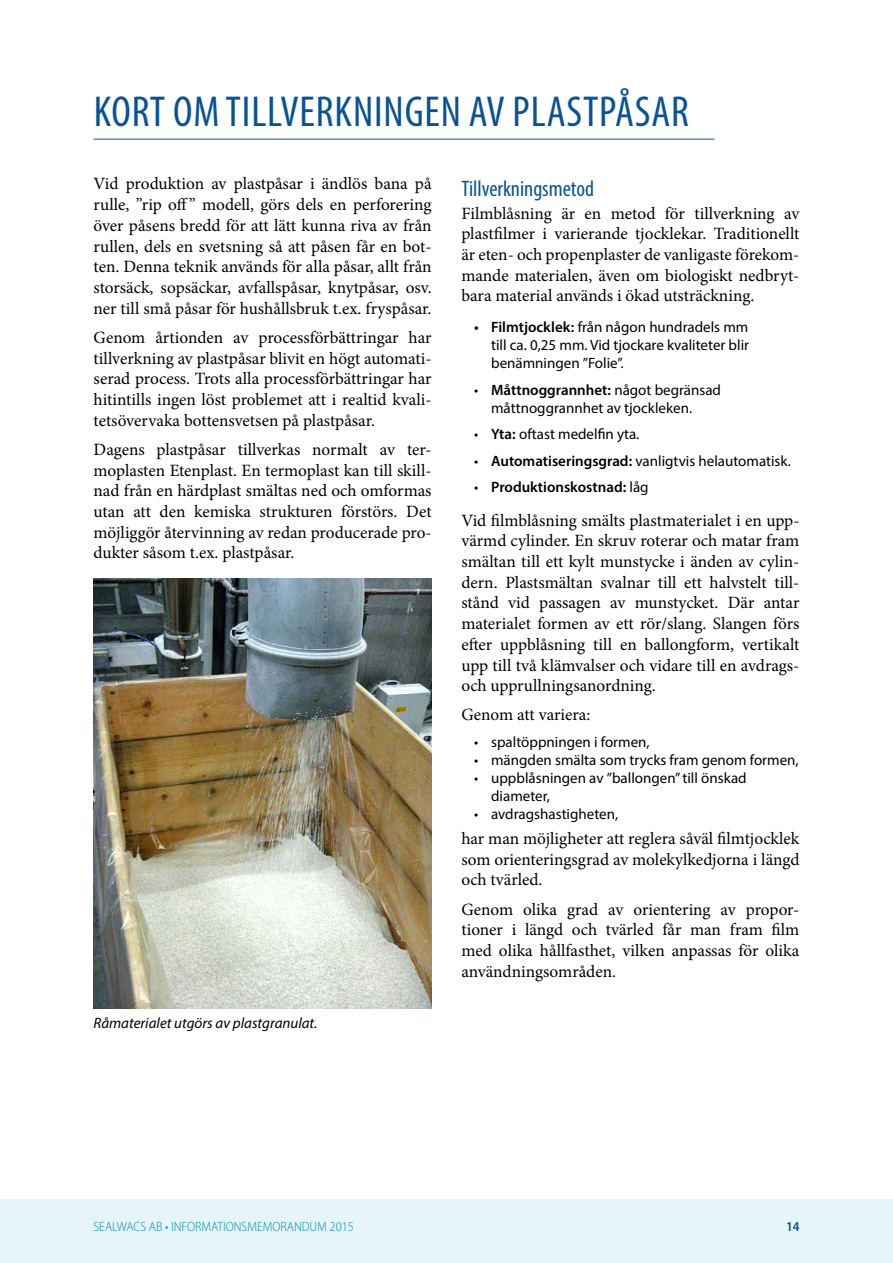
<style>
.page{position:relative;width:893px;height:1263px;background:#fff}
.page>*{position:absolute;margin:0;border:0;box-sizing:border-box;transform-origin:0 0}
.t1{font:condensed 43.5px "Myriad Pro";letter-spacing:.02em;color:#095394}
.t2{font:condensed 22.5px "Myriad Pro";color:#095394}
.t3{font:17.25px/20.7px "Minion Pro";color:#000;text-align:justify}
.t4{font:15px/18px "Myriad Pro";color:#000}
.t5{font:italic 15px "Myriad Pro";color:#000}
.t6{font:600 15px "Myriad Pro";color:#000}
.t7{font:300 semi-condensed 13.5px "Myriad Pro";color:#088eb0}
.t8{font:600 semi-condensed 13.5px "Myriad Pro";color:#095394}
.s1{font-weight:600}
.s2{font-family:"Calibri";font-weight:700}
.s3{font-weight:400}
</style>
<div class="page">
<div style="left:0;top:1199px;width:893px;height:64px;background:#e5f5f8"></div>
<hr style="left:94px;top:139px;width:620px;height:1px;background:#095394">
<img style="left:94px;top:579px;width:338px;height:429px">
<h1 class="t1" style="left:94px;top:85px;width:596px">KORT OM TILLVERKNINGEN AV PLASTPÅSAR</h1>
<p class="t3" style="left:94px;top:174px;width:340px">Vid produktion av plastpåsar i ändlös bana på rulle, ”rip off” modell, görs dels en perforering över påsens bredd för att lätt kunna riva av från rullen, dels en svetsning så att påsen får en bot&shy;ten. Denna teknik används för alla påsar, allt från storsäck, sopsäckar, avfallspåsar, knytpåsar, osv. ner till små påsar för hushållsbruk t.ex. fryspåsar.</p>
<p class="t3" style="left:94px;top:327px;width:340px">Genom årtionden av processförbättringar har tillverkning av plastpåsar blivit en högt automati&shy;serad process. Trots alla processförbättringar har hitintills ingen löst problemet att i realtid kvali&shy;tetsövervaka bottensvetsen på plastpåsar.</p>
<p class="t3" style="left:94px;top:439px;width:340px">Dagens plastpåsar tillverkas normalt av ter&shy;moplasten Etenplast. En termoplast kan till skill&shy;nad från en härdplast smältas ned och omformas utan att den kemiska strukturen förstörs. Det möjliggör återvinning av redan producerade pro&shy;dukter såsom t.ex. plastpåsar.</p>
<p class="t5" style="left:94px;top:1014px;width:225px">Råmaterialet utgörs av plastgranulat.</p>
<h2 class="t2" style="left:461px;top:175px;width:134px">Tillverkningsmetod</h2>
<p class="t3" style="left:461px;top:203px;width:340px">Filmblåsning är en metod för tillverkning av plastfilmer i varierande tjocklekar. Traditionellt är eten- och propenplaster de vanligaste förekom&shy;mande materialen, även om biologiskt nedbryt&shy;bara material används i ökad utsträckning.</p>
<p class="t4" style="left:491px;top:318px;width:259px;text-align:justify;text-indent:-17px"><span class="s1">• Filmtjocklek</span><span class="s2">:</span> från någon hundradels mm till ca. 0,25 mm. Vid tjockare kvaliteter blir benämningen ”Folie”.</p>
<p class="t4" style="left:491px;top:380px;width:231px;text-indent:-17px">• <span class="s1">Måttnoggrannhet:</span> något begränsad måttnoggrannhet av tjockleken.</p>
<p class="t4" style="left:474px;top:425px;width:167px">• <span class="s1">Yta:</span> oftast medelfin yta.</p>
<p class="t4" style="left:474px;top:451px;width:318px">• <span class="s1">Automatiseringsgrad:</span> vanligtvis helautomatisk.</p>
<p class="t6" style="left:474px;top:478px;width:176px"><span class="s3">•</span> Produktionskostnad: <span class="s3">låg</span></p>
<p class="t3" style="left:461px;top:510px;width:340px">Vid filmblåsning smälts plastmaterialet i en upp&shy;värmd cylinder. En skruv roterar och matar fram smältan till ett kylt munstycke i änden av cylin&shy;dern. Plastsmältan svalnar till ett halvstelt till&shy;stånd vid passagen av munstycket. Där antar materialet formen av ett rör/slang. Slangen förs efter uppblåsning till en ballongform, vertikalt upp till två klämvalser och vidare till en avdrags&shy;och upprullningsanordning.</p>
<p class="t3" style="left:461px;top:705px;width:131px">Genom att variera:</p>
<p class="t4" style="left:474px;top:733px;width:177px">• spaltöppningen i formen,</p>
<p class="t4" style="left:474px;top:751px;width:326px">• mängden smälta som trycks fram genom formen,</p>
<p class="t4" style="left:491px;top:769px;width:257px;text-indent:-17px">• uppblåsningen av ”ballongen” till önskad diameter,</p>
<p class="t4" style="left:474px;top:805px;width:146px">• avdragshastigheten,</p>
<p class="t3" style="left:461px;top:828px;width:340px">har man möjligheter att reglera såväl filmtjocklek som orienteringsgrad av molekylkedjorna i längd och tvärled.</p>
<p class="t3" style="left:461px;top:899px;width:340px">Genom olika grad av orientering av propor&shy;tioner i längd och tvärled får man fram film med olika hållfasthet, vilken anpassas för olika användningsområden.</p>
<p class="t7" style="left:94px;top:1219px;width:262px">SEALWACS AB • INFORMATIONSMEMORANDUM 2015</p>
<p class="t8" style="left:786px;top:1218px;width:15px">14</p>
</div>
